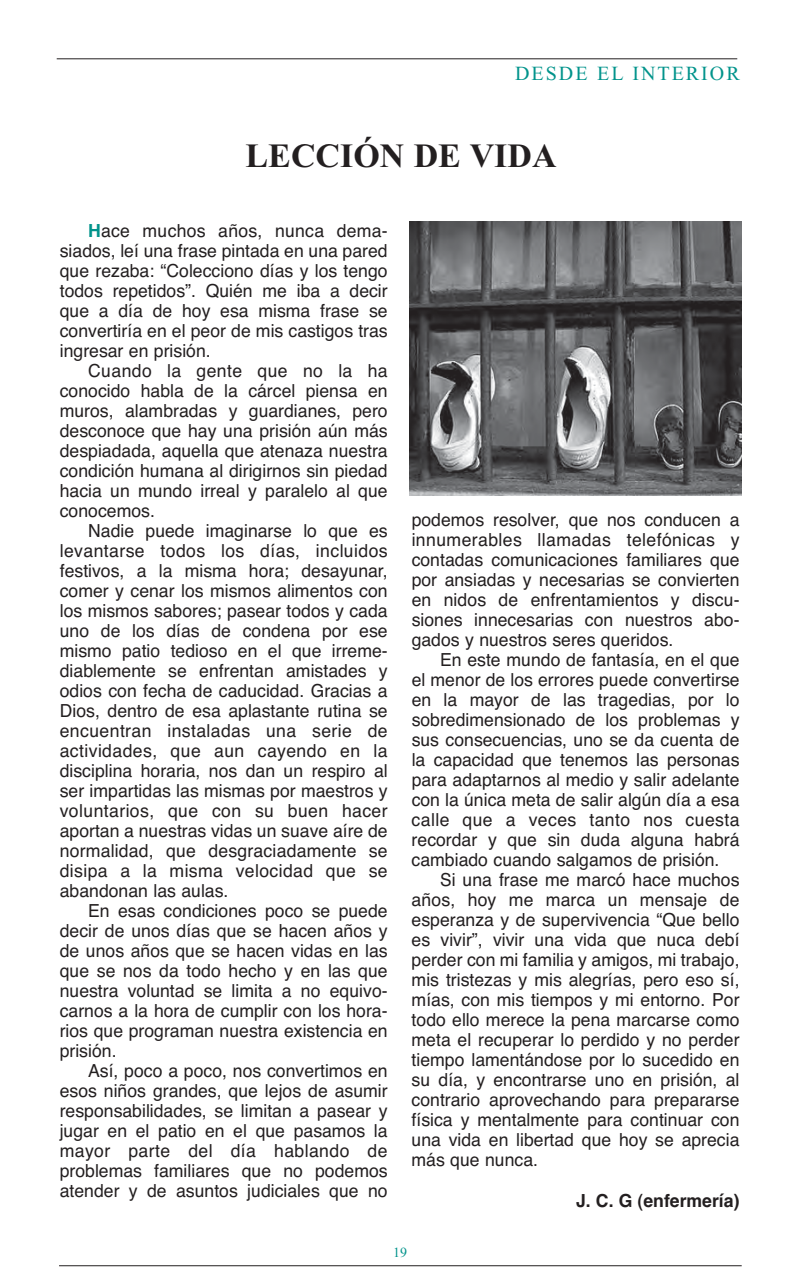
<style>
.page{position:relative;width:794px;height:1276px;background:#fff}
.page>*{position:absolute;margin:0;border:0;box-sizing:border-box;transform-origin:0 0}
.t1{font:700 34px "Times New Roman";color:#231f20}
.t2{font:20px "Times New Roman";letter-spacing:.1em;color:#00938b}
.t3{font:18px/20px "Helvetica";color:#231f20;text-align:justify}
.t4{font:700 18px "Helvetica";color:#231f20}
.t5{font:14px "Times New Roman";color:#00938b}
.s1{font-weight:700;color:#00938b}
</style>
<div class="page">
<hr style="left:57px;top:58px;width:680px;height:1px;background:#231f20">
<hr style="left:59px;top:1265px;width:682px;height:1px;background:#231f20">
<img style="left:410px;top:221px;width:331px;height:274px">
<p class="t2" style="left:515px;top:67px;width:226px">DESDE EL INTERIOR</p>
<h1 class="t1" style="left:246px;top:145px;width:312px">LECCIÓN DE VIDA</h1>
<p class="t3" style="left:60px;top:222px;width:329px;text-indent:28px"><span class="s1">H</span>ace muchos años, nunca dema&shy;siados, leí una frase pintada en una pared que rezaba: “Colecciono días y los tengo todos repetidos”. Quién me iba a decir que a día de hoy esa misma frase se convertiría en el peor de mis castigos tras ingresar en prisión.</p>
<p class="t3" style="left:60px;top:362px;width:329px;text-indent:28px">Cuando la gente que no la ha conocido habla de la cárcel piensa en muros, alambradas y guardianes, pero desconoce que hay una prisión aún más despiadada, aquella que atenaza nuestra condición humana al dirigirnos sin piedad hacia un mundo irreal y paralelo al que conocemos.</p>
<p class="t3" style="left:60px;top:522px;width:329px;text-indent:28px">Nadie puede imaginarse lo que es levantarse todos los días, incluidos festivos, a la misma hora; desayunar, comer y cenar los mismos alimentos con los mismos sabores; pasear todos y cada uno de los días de condena por ese mismo patio tedioso en el que irreme&shy;diablemente se enfrentan amistades y odios con fecha de caducidad. Gracias a Dios, dentro de esa aplastante rutina se encuentran instaladas una serie de actividades, que aun cayendo en la disciplina horaria, nos dan un respiro al ser impartidas las mismas por maestros y voluntarios, que con su buen hacer aportan a nuestras vidas un suave aíre de normalidad, que desgraciadamente se disipa a la misma velocidad que se abandonan las aulas.</p>
<p class="t3" style="left:60px;top:902px;width:329px;text-indent:28px">En esas condiciones poco se puede decir de unos días que se hacen años y de unos años que se hacen vidas en las que se nos da todo hecho y en las que nuestra voluntad se limita a no equivo&shy;carnos a la hora de cumplir con los hora&shy;rios que programan nuestra existencia en prisión.</p>
<p class="t3" style="left:60px;top:1062px;width:329px;text-indent:28px">Así, poco a poco, nos convertimos en esos niños grandes, que lejos de asumir responsabilidades, se limitan a pasear y jugar en el patio en el que pasamos la mayor parte del día hablando de problemas familiares que no podemos atender y de asuntos judiciales que no</p>
<p class="t3" style="left:412px;top:512px;width:329px">podemos resolver, que nos conducen a innumerables llamadas telefónicas y contadas comunicaciones familiares que por ansiadas y necesarias se convierten en nidos de enfrentamientos y discu&shy;siones innecesarias con nuestros abo&shy;gados y nuestros seres queridos.</p>
<p class="t3" style="left:411px;top:652px;width:329px;text-indent:28px">En este mundo de fantasía, en el que el menor de los errores puede convertirse en la mayor de las tragedias, por lo sobredimensionado de los problemas y sus consecuencias, uno se da cuenta de la capacidad que tenemos las personas para adaptarnos al medio y salir adelante con la única meta de salir algún día a esa calle que a veces tanto nos cuesta recordar y que sin duda alguna habrá cambiado cuando salgamos de prisión.</p>
<p class="t3" style="left:411px;top:872px;width:329px;text-indent:28px">Si una frase me marcó hace muchos años, hoy me marca un mensaje de esperanza y de supervivencia “Que bello es vivir”, vivir una vida que nuca debí perder con mi familia y amigos, mi trabajo, mis tristezas y mis alegrías, pero eso sí, mías, con mis tiempos y mi entorno. Por todo ello merece la pena marcarse como meta el recuperar lo perdido y no perder tiempo lamentándose por lo sucedido en su día, y encontrarse uno en prisión, al contrario aprovechando para prepararse física y mentalmente para continuar con una vida en libertad que hoy se aprecia más que nunca.</p>
<p class="t4" style="left:576px;top:1193px;width:165px">J. C. G (enfermería)</p>
<p class="t5" style="left:393px;top:1247px;width:15px">19</p>
</div>
